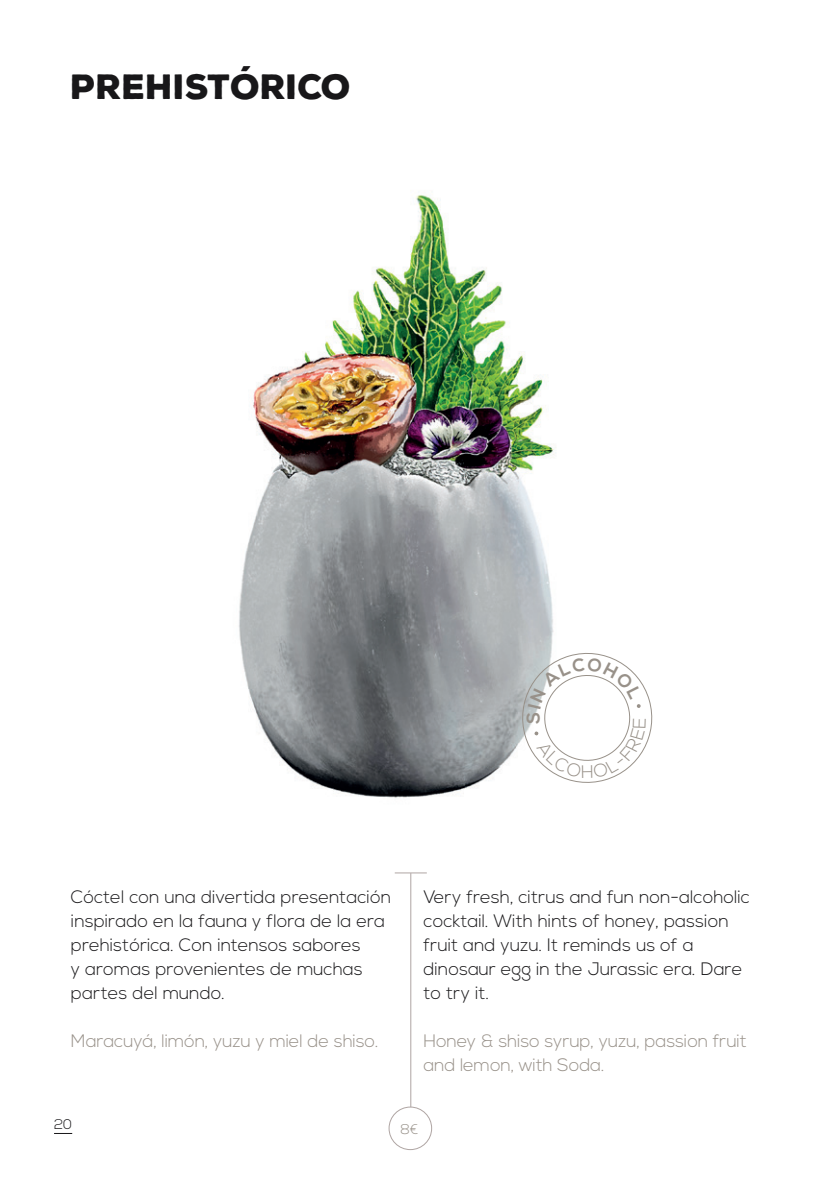
<style>
.page{position:relative;width:823px;height:1191px;background:#fff}
.page>*{position:absolute;margin:0;border:0;box-sizing:border-box;transform-origin:0 0}
.t1{font:900 34px "Nexa Rust Sans";color:#181719}
.t2{font:300 18px/24px "Nexa";color:#181719}
.t3{font:300 18px/24px "Nexa";letter-spacing:-.01em;color:#989189}
.t4{font:300 14px "Nexa";color:#181719}
.t5{font:300 14px "Nexa";color:#989189}
</style>
<div class="page">
<svg style="left:54px;top:1133px;width:18px;height:1px"></svg>
<img style="left:239px;top:195px;width:317px;height:603px">
<hr style="left:410px;top:873px;width:1px;height:250px;background:#afa5a3">
<div style="left:389px;top:1107px;width:42px;height:42px;background:#fff;border-radius:50%"></div>
<div style="left:388px;top:1106px;width:43px;height:43px;border:1px solid #afa5a3;border-radius:50%"></div>
<hr style="left:394px;top:872px;width:32px;height:1px;background:#afa5a3">
<svg style="left:515px;top:646px;width:138px;height:143px"></svg>
<h1 class="t1" style="left:71px;top:64px;width:281px">PREHISTÓRICO</h1>
<p class="t2" style="left:71px;top:885px;width:321px">Cóctel con una divertida presentación inspirado en la fauna y flora de la era prehistórica. Con intensos sabores<br>y aromas provenientes de muchas partes del mundo.</p>
<p class="t3" style="left:71px;top:1029px;width:309px">Maracuyá, limón, yuzu y miel de shiso.</p>
<p class="t2" style="left:423px;top:885px;width:328px">Very fresh, citrus and fun non-alcoholic cocktail. With hints of honey, passion fruit and yuzu. It reminds us of a dinosaur egg in the Jurassic era. Dare to try it.</p>
<p class="t3" style="left:423px;top:1029px;width:324px">Honey &amp; shiso syrup, yuzu, passion fruit and lemon, with Soda.</p>
<p class="t4" style="left:54px;top:1116px;width:20px">20</p>
<p class="t5" style="left:400px;top:1120px;width:19px">8€</p>
</div>
